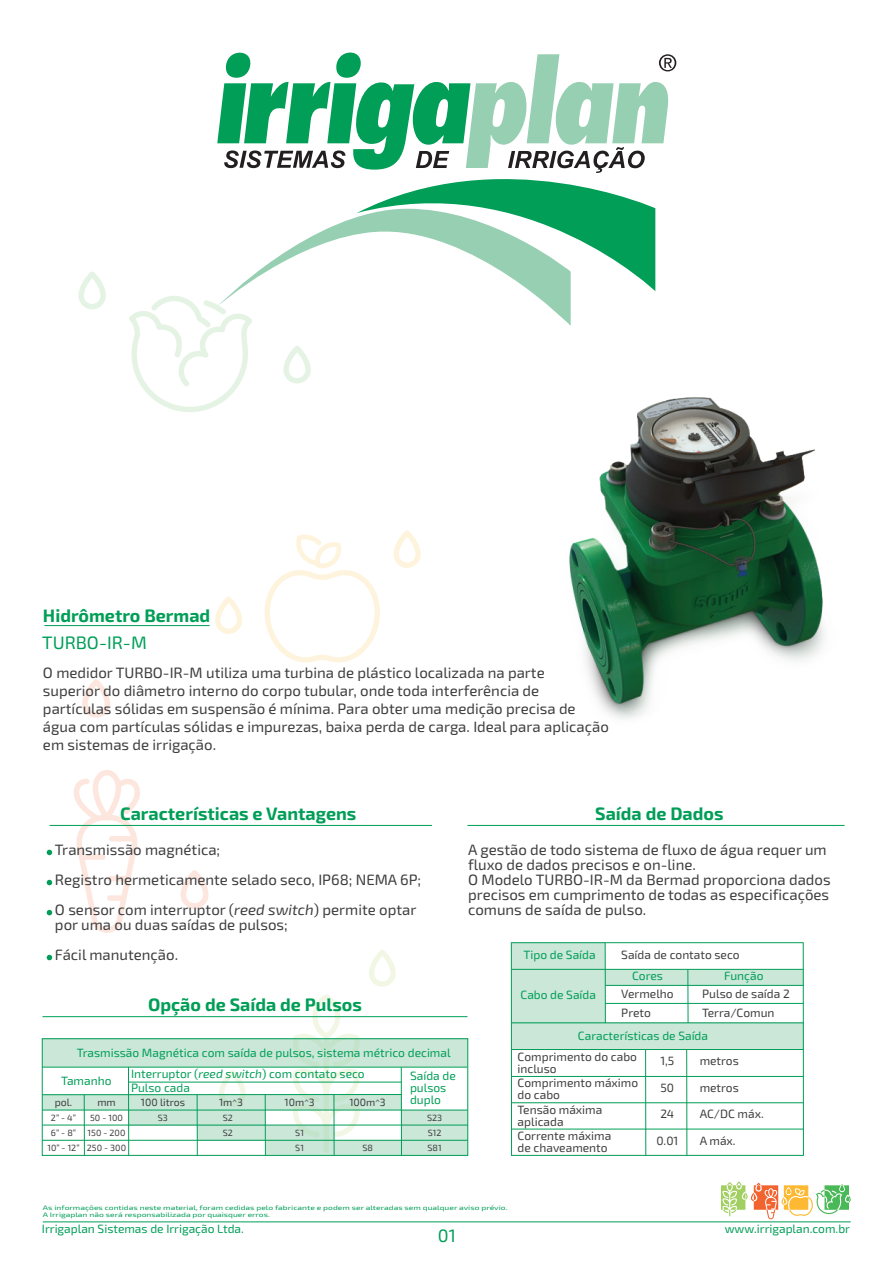
<style>
.page{position:relative;width:893px;height:1263px;background:#fff}
.page>*{position:absolute;margin:0;border:0;box-sizing:border-box;transform-origin:0 0}
.t1{font:700 18px "Exo 2";color:#009e57}
.t2{font:18px "Exo 2";color:#009e57}
.t3{font:15px/18px "Exo 2";color:#3e3e3f}
.t4{font:12px/12px "Exo 2";color:#009e57}
.t5{font:12px/12px "Exo 2";color:#3e3e3f}
.t6{font:10.5px "Exo 2";color:#3e3e3f}
.t7{font:9px/14.7px "Exo 2";color:#3e3e3f;text-align:center}
.t8{font:6.45px/7.6px "Exo 2";color:#009e57;scale:1.33 1}
.s1{font-style:italic}
</style>
<div class="page">
<svg style="left:369px;top:950px;width:27px;height:37px"></svg>
<svg style="left:219px;top:1070px;width:27px;height:24px"></svg>
<svg style="left:292px;top:994px;width:69px;height:146px"></svg>
<svg style="left:181px;top:870px;width:28px;height:39px"></svg>
<svg style="left:78px;top:272px;width:28px;height:37px"></svg>
<svg style="left:215px;top:596px;width:27px;height:38px"></svg>
<svg style="left:393px;top:530px;width:28px;height:38px"></svg>
<svg style="left:264px;top:534px;width:116px;height:128px"></svg>
<svg style="left:129px;top:217px;width:442px;height:195px"></svg>
<svg style="left:357px;top:179px;width:298px;height:112px"></svg>
<svg style="left:217px;top:53px;width:459px;height:120px"></svg>
<hr style="left:43px;top:1221px;width:808px;height:1px;background:#009e57">
<svg style="left:721px;top:1181px;width:130px;height:38px"></svg>
<svg style="left:47px;top:880px;width:5px;height:5px"></svg>
<svg style="left:47px;top:850px;width:5px;height:5px"></svg>
<svg style="left:47px;top:910px;width:5px;height:5px"></svg>
<svg style="left:47px;top:955px;width:5px;height:5px"></svg>
<hr style="left:44px;top:625px;width:166px;height:1px;background:#009e57">
<hr style="left:50px;top:825px;width:382px;height:1px;background:#009e57">
<hr style="left:467px;top:825px;width:377px;height:1px;background:#009e57">
<hr style="left:42px;top:1016px;width:425px;height:1px;background:#009e57">
<div style="left:605px;top:969px;width:198px;height:16px;background:#cae7d8"></div>
<div style="left:512px;top:943px;width:93px;height:80px;background:#cae7d8"></div>
<div style="left:512px;top:1022px;width:291px;height:27px;background:#cae7d8"></div>
<hr style="left:605px;top:943px;width:1px;height:80px;background:#009e57">
<hr style="left:687px;top:969px;width:1px;height:54px;background:#009e57">
<hr style="left:645px;top:1049px;width:1px;height:106px;background:#009e57">
<hr style="left:686px;top:1049px;width:1px;height:106px;background:#009e57">
<hr style="left:803px;top:942px;width:1px;height:214px;background:#009e57">
<hr style="left:511px;top:942px;width:1px;height:214px;background:#009e57">
<hr style="left:511px;top:969px;width:292px;height:1px;background:#009e57">
<hr style="left:511px;top:1022px;width:292px;height:1px;background:#009e57">
<hr style="left:511px;top:942px;width:292px;height:1px;background:#009e57">
<hr style="left:511px;top:1049px;width:292px;height:1px;background:#009e57">
<hr style="left:511px;top:1076px;width:292px;height:1px;background:#009e57">
<hr style="left:605px;top:985px;width:198px;height:1px;background:#009e57">
<hr style="left:605px;top:1003px;width:198px;height:1px;background:#009e57">
<hr style="left:511px;top:1102px;width:292px;height:1px;background:#009e57">
<hr style="left:511px;top:1129px;width:292px;height:1px;background:#009e57">
<hr style="left:511px;top:1155px;width:292px;height:1px;background:#009e57">
<div style="left:42px;top:1039px;width:425px;height:28px;background:linear-gradient(to bottom,#cae7d7,#cae7d7)"></div>
<svg style="left:44px;top:1095px;width:357px;height:15px;background:#c0e3d0"></svg>
<div style="left:401px;top:1110px;width:67px;height:45px;background:#cae7d8"></div>
<div style="left:128px;top:1110px;width:69px;height:15px;background:#cae7d8"></div>
<div style="left:197px;top:1110px;width:68px;height:15px;background:#cae7d8"></div>
<div style="left:197px;top:1125px;width:68px;height:15px;background:#cae7d8"></div>
<svg style="left:266px;top:1126px;width:68px;height:14px"></svg>
<svg style="left:266px;top:1141px;width:68px;height:13px"></svg>
<div style="left:334px;top:1140px;width:67px;height:15px;background:#cae7d8"></div>
<hr style="left:42px;top:1067px;width:425px;height:1px;background:#009e57">
<hr style="left:42px;top:1110px;width:426px;height:1px;background:#009e57">
<hr style="left:42px;top:1125px;width:426px;height:1px;background:#009e57">
<hr style="left:42px;top:1140px;width:426px;height:1px;background:#009e57">
<svg style="left:74px;top:625px;width:68px;height:529px"></svg>
<hr style="left:84px;top:1095px;width:1px;height:60px;background:#009e57">
<hr style="left:197px;top:1095px;width:1px;height:60px;background:#009e57">
<hr style="left:265px;top:1095px;width:1px;height:60px;background:#009e57">
<hr style="left:334px;top:1095px;width:1px;height:60px;background:#009e57">
<hr style="left:42px;top:1094px;width:359px;height:1px;background:#009e57">
<hr style="left:401px;top:1067px;width:1px;height:88px;background:#009e57">
<div style="left:42px;top:1038px;width:426px;height:118px;border:1px solid #009e57"></div>
<img style="left:545px;top:361px;width:280px;height:358px">
<hr style="left:129px;top:1082px;width:272px;height:1px;background:#009e57">
<p class="t1" style="left:43px;top:605px;width:169px">Hidrômetro Bermad</p>
<p class="t2" style="left:42px;top:632px;width:106px">TURBO-IR-M</p>
<p class="t3" style="left:43px;top:664px;width:567px">O medidor TURBO-IR-M utiliza uma turbina de plástico localizada na parte<br>superior do diâmetro interno do corpo tubular, onde toda interferência de partículas sólidas em suspensão é mínima. Para obter uma medição precisa de água com partículas sólidas e impurezas, baixa perda de carga. Ideal para aplicação em sistemas de irrigação.</p>
<p class="t1" style="left:120px;top:803px;width:238px">Características e Vantagens</p>
<p class="t3" style="left:55px;top:835px;width:368px;line-height:30px">Transmissão magnética;<br>Registro hermeticamente selado seco, IP68; NEMA 6P;<br>O sensor com interruptor (<span class="s1">reed switch</span>) permite optar</p>
<p class="t3" style="left:55px;top:910px;width:234px;line-height:30px">por uma ou duas saídas de pulsos;<br>Fácil manutenção.</p>
<p class="t1" style="left:148px;top:994px;width:215px">Opção de Saída de Pulsos</p>
<p class="t4" style="left:77px;top:1046px;width:375px">Trasmissão Magnética com saída de pulsos, sistema métrico decimal</p>
<p class="t4" style="left:61px;top:1075px;width:52px">Tamanho</p>
<p class="t6" style="left:55px;top:1096px;width:19px">pol.</p>
<p class="t6" style="left:97px;top:1096px;width:20px">mm</p>
<p class="t6" style="left:141px;top:1096px;width:46px">100 litros</p>
<p class="t6" style="left:219px;top:1096px;width:25px">1m^3</p>
<p class="t6" style="left:285px;top:1096px;width:32px">10m^3</p>
<p class="t6" style="left:349px;top:1096px;width:38px">100m^3</p>
<p class="t4" style="left:131px;top:1066px;width:235px;line-height:14.4px">Interruptor (<span class="s1">reed switch</span>) com contato seco<br>Pulso cada</p>
<p class="t4" style="left:410px;top:1070px;width:47px">Saída de pulsos duplo</p>
<p class="t7" style="left:47px;top:1111px;width:34px">2” - 4”<br>6” - 8”<br>10” - 12”</p>
<p class="t7" style="left:87px;top:1111px;width:41px">50 - 100<br>150 - 200<br>250 - 300</p>
<p class="t7" style="left:427px;top:1111px;width:17px;text-align:justify">S23<br>S12<br>S81</p>
<p class="t7" style="left:158px;top:1111px;width:12px">S3</p>
<p class="t7" style="left:223px;top:1111px;width:12px;text-align:left">S2<br>S2</p>
<p class="t7" style="left:295px;top:1125px;width:10px;line-height:15.1px;text-align:left">S1<br>S1</p>
<p class="t7" style="left:362px;top:1140px;width:12px">S8</p>
<p class="t1" style="left:595px;top:803px;width:130px">Saída de Dados</p>
<p class="t3" style="left:468px;top:843px;width:364px;line-height:15px">A gestão de todo sistema de fluxo de água requer um fluxo de dados precisos e on-line.<br>O Modelo TURBO-IR-M da Bermad proporciona dados precisos em cumprimento de todas as especificações comuns de saída de pulso.</p>
<p class="t4" style="left:524px;top:949px;width:74px">Tipo de Saída</p>
<p class="t4" style="left:520px;top:989px;width:77px">Cabo de Saída</p>
<p class="t5" style="left:621px;top:949px;width:120px">Saída de contato seco</p>
<p class="t4" style="left:632px;top:970px;width:32px">Cores</p>
<p class="t4" style="left:724px;top:970px;width:41px">Função</p>
<p class="t5" style="left:621px;top:984px;width:54px;line-height:18.9px">Vermelho<br>Preto</p>
<p class="t5" style="left:702px;top:984px;width:89px;line-height:18.9px">Pulso de saída 2<br>Terra/Comun</p>
<p class="t4" style="left:578px;top:1030px;width:132px">Características de Saída</p>
<p class="t5" style="left:518px;top:1051px;width:121px">Comprimento do cabo incluso</p>
<p class="t5" style="left:660px;top:1055px;width:15px">1,5</p>
<p class="t5" style="left:700px;top:1055px;width:41px">metros</p>
<p class="t5" style="left:518px;top:1077px;width:122px">Comprimento máximo do cabo</p>
<p class="t5" style="left:660px;top:1082px;width:15px">50</p>
<p class="t5" style="left:700px;top:1082px;width:41px">metros</p>
<p class="t5" style="left:518px;top:1103px;width:86px">Tensão máxima aplicada</p>
<p class="t5" style="left:660px;top:1108px;width:15px">24</p>
<p class="t5" style="left:700px;top:1108px;width:66px">AC/DC máx.</p>
<p class="t5" style="left:518px;top:1130px;width:95px">Corrente máxima de chaveamento</p>
<p class="t5" style="left:656px;top:1134px;width:23px">0.01</p>
<p class="t5" style="left:700px;top:1134px;width:38px">A máx.</p>
<p class="t8" style="left:43px;top:1203px;width:351px">As informações contidas neste material, foram cedidas pelo fabricante e podem ser alteradas sem qualquer aviso prévio.<br>A Irrigaplan não será responsabilizada por quaisquer erros.</p>
<p class="t4" style="left:42px;top:1223px;width:203px">Irrigaplan Sistemas de Irrigação Ltda.</p>
<p class="t4" style="left:725px;top:1223px;width:127px">www.irrigaplan.com.br</p>
<p class="t2" style="left:438px;top:1225px;width:20px">01</p>
</div>
